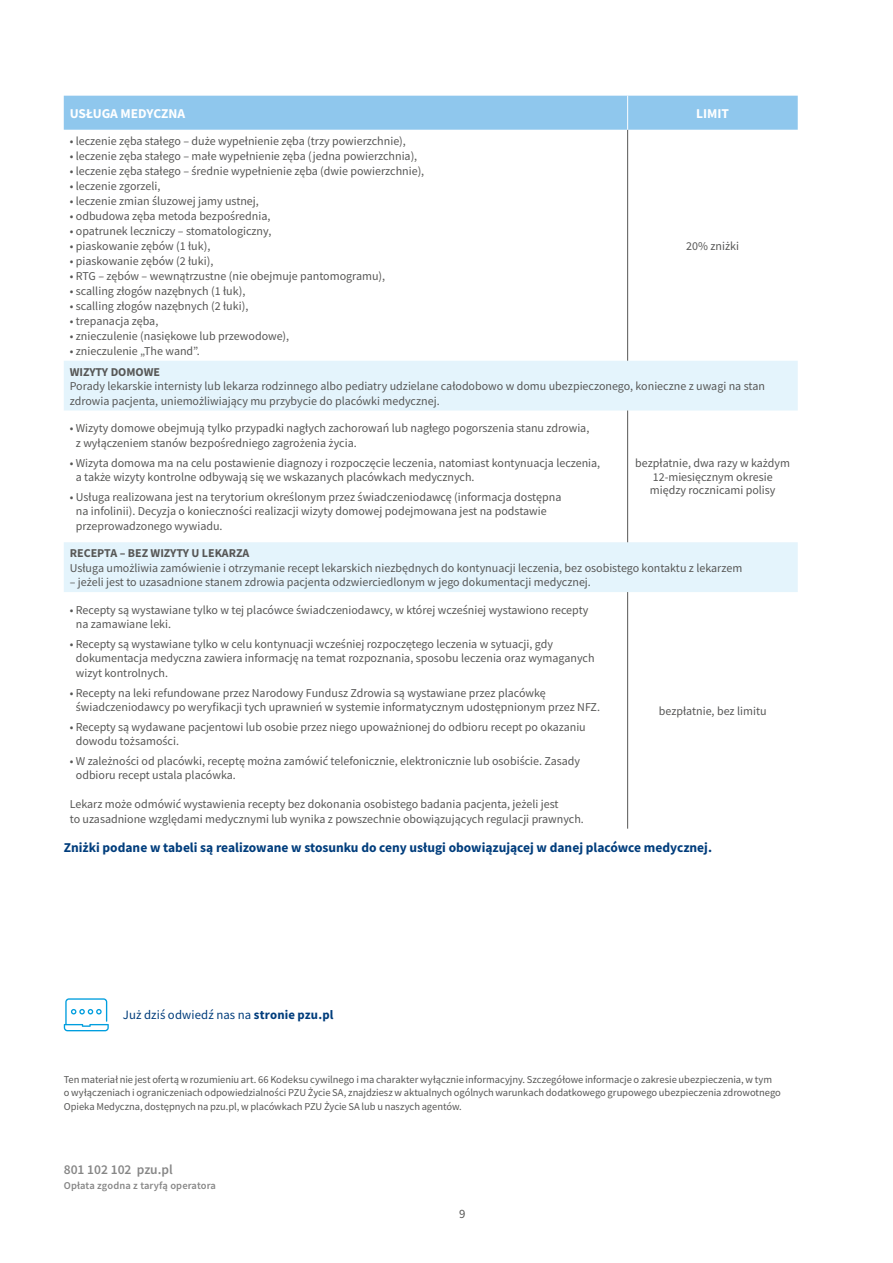
<style>
.page{position:relative;width:893px;height:1263px;background:#fff}
.page>*{position:absolute;margin:0;border:0;box-sizing:border-box;transform-origin:0 0}
.t1{font:700 13.5px "Source Sans Pro";color:#003d7c}
.t2{font:700 13.5px "Source Sans Pro";color:#fff}
.t3{font:600 13.5px "Source Sans Pro";color:#878787}
.t4{font:12.75px "Source Sans Pro";letter-spacing:.01em;color:#003d7c}
.t5{font:12.75px "Source Sans Pro";color:#575756}
.t6{font:12px/14.4px "Source Sans Pro";color:#575756}
.t7{font:700 12px "Source Sans Pro";color:#575756}
.t8{font:10.5px/13.5px "Source Sans Pro";letter-spacing:-.005em;color:#575756}
.t9{font:600 10.5px "Source Sans Pro";letter-spacing:.015em;color:#878787}
.s1{font-weight:700}
</style>
<div class="page">
<svg style="left:64px;top:998px;width:45px;height:33px"></svg>
<div style="left:64px;top:96px;width:734px;height:34px;background:#8fc7ed"></div>
<svg style="left:64px;top:361px;width:734px;height:231px"></svg>
<hr style="left:627px;top:130px;width:1px;height:231px;background:#575756">
<hr style="left:627px;top:410px;width:1px;height:132px;background:#575756">
<hr style="left:627px;top:592px;width:1px;height:237px;background:#575756">
<hr style="left:627px;top:96px;width:1px;height:34px;background:#fff">
<p class="t2" style="left:70px;top:104px;width:117px">USŁUGA MEDYCZNA</p>
<p class="t2" style="left:696px;top:104px;width:34px">LIMIT</p>
<p class="t6" style="left:70px;top:133px;width:338px">• leczenie zęba stałego – duże wypełnienie zęba (trzy powierzchnie),</p>
<p class="t6" style="left:70px;top:148px;width:349px">• leczenie zęba stałego – małe wypełnienie zęba (jedna powierzchnia),</p>
<p class="t6" style="left:70px;top:163px;width:356px">• leczenie zęba stałego – średnie wypełnienie zęba (dwie powierzchnie),</p>
<p class="t6" style="left:70px;top:178px;width:92px">• leczenie zgorzeli,</p>
<p class="t6" style="left:70px;top:193px;width:191px">• leczenie zmian śluzowej jamy ustnej,</p>
<p class="t6" style="left:70px;top:208px;width:202px">• odbudowa zęba metoda bezpośrednia,</p>
<p class="t6" style="left:70px;top:223px;width:203px">• opatrunek leczniczy – stomatologiczny,</p>
<p class="t6" style="left:70px;top:238px;width:142px">• piaskowanie zębów (1 łuk),</p>
<p class="t6" style="left:70px;top:253px;width:145px">• piaskowanie zębów (2 łuki),</p>
<p class="t6" style="left:70px;top:268px;width:317px">• RTG – zębów – wewnątrzustne (nie obejmuje pantomogramu),</p>
<p class="t6" style="left:70px;top:283px;width:177px">• scalling złogów nazębnych (1 łuk),</p>
<p class="t6" style="left:70px;top:298px;width:180px">• scalling złogów nazębnych (2 łuki),</p>
<p class="t6" style="left:70px;top:313px;width:90px">• trepanacja zęba,</p>
<p class="t6" style="left:70px;top:328px;width:221px">• znieczulenie (nasiękowe lub przewodowe),</p>
<p class="t6" style="left:70px;top:343px;width:131px">• znieczulenie „The wand”.</p>
<p class="t6" style="left:686px;top:238px;width:54px">20% zniżki</p>
<p class="t7" style="left:70px;top:364px;width:92px">WIZYTY DOMOWE</p>
<p class="t6" style="left:70px;top:379px;width:697px">Porady lekarskie internisty lub lekarza rodzinnego albo pediatry udzielane całodobowo w domu ubezpieczonego, konieczne z uwagi na stan zdrowia pacjenta, uniemożliwiający mu przybycie do placówki medycznej.</p>
<p class="t6" style="left:76px;top:421px;width:515px;text-indent:-6px">• Wizyty domowe obejmują tylko przypadki nagłych zachorowań lub nagłego pogorszenia stanu zdrowia, z wyłączeniem stanów bezpośredniego zagrożenia życia.</p>
<p class="t6" style="left:76px;top:455px;width:526px;text-indent:-6px">• Wizyta domowa ma na celu postawienie diagnozy i rozpoczęcie leczenia, natomiast kontynuacja leczenia, a także wizyty kontrolne odbywają się we wskazanych placówkach medycznych.</p>
<p class="t6" style="left:76px;top:489px;width:487px;text-indent:-6px">• Usługa realizowana jest na terytorium określonym przez świadczeniodawcę (informacja dostępna na infolinii). Decyzja o konieczności realizacji wizyty domowej podejmowana jest na podstawie przeprowadzonego wywiadu.</p>
<p class="t6" style="left:635px;top:457px;width:156px;line-height:13.5px;text-align:center">bezpłatnie, dwa razy w każdym<br>12-miesięcznym okresie między rocznicami polisy</p>
<p class="t7" style="left:70px;top:545px;width:181px">RECEPTA – BEZ WIZYTY U LEKARZA</p>
<p class="t6" style="left:70px;top:560px;width:674px">Usługa umożliwia zamówienie i otrzymanie recept lekarskich niezbędnych do kontynuacji leczenia, bez osobistego kontaktu z lekarzem</p>
<p class="t6" style="left:70px;top:575px;width:523px">– jeżeli jest to uzasadnione stanem zdrowia pacjenta odzwierciedlonym w jego dokumentacji medycznej.</p>
<p class="t6" style="left:76px;top:603px;width:514px;text-indent:-6px">• Recepty są wystawiane tylko w tej placówce świadczeniodawcy, w której wcześniej wystawiono recepty na zamawiane leki.</p>
<p class="t6" style="left:76px;top:637px;width:520px;text-indent:-6px">• Recepty są wystawiane tylko w celu kontynuacji wcześniej rozpoczętego leczenia w sytuacji, gdy dokumentacja medyczna zawiera informację na temat rozpoznania, sposobu leczenia oraz wymaganych wizyt kontrolnych.</p>
<p class="t6" style="left:76px;top:685px;width:526px;text-indent:-6px">• Recepty na leki refundowane przez Narodowy Fundusz Zdrowia są wystawiane przez placówkę świadczeniodawcy po weryfikacji tych uprawnień w systemie informatycznym udostępnionym przez NFZ.</p>
<p class="t6" style="left:76px;top:720px;width:511px;text-indent:-6px">• Recepty są wydawane pacjentowi lub osobie przez niego upoważnionej do odbioru recept po okazaniu dowodu tożsamości.</p>
<p class="t6" style="left:76px;top:754px;width:506px;text-indent:-6px">• W zależności od placówki, receptę można zamówić telefonicznie, elektronicznie lub osobiście. Zasady odbioru recept ustala placówka.</p>
<p class="t6" style="left:70px;top:797px;width:516px">Lekarz może odmówić wystawienia recepty bez dokonania osobistego badania pacjenta, jeżeli jest<br>to uzasadnione względami medycznymi lub wynika z powszechnie obowiązujących regulacji prawnych.</p>
<p class="t6" style="left:659px;top:704px;width:109px">bezpłatnie, bez limitu</p>
<p class="t1" style="left:64px;top:838px;width:650px">Zniżki podane w tabeli są realizowane w stosunku do ceny usługi obowiązującej w danej placówce medycznej.</p>
<p class="t4" style="left:123px;top:1006px;width:212px">Już dziś odwiedź nas na <span class="s1">stronie pzu.pl</span></p>
<p class="t8" style="left:64px;top:1072px;width:719px">Ten materiał nie jest ofertą w rozumieniu art. 66 Kodeksu cywilnego i ma charakter wyłącznie informacyjny. Szczegółowe informacje o zakresie ubezpieczenia, w tym<br>o wyłączeniach i ograniczeniach odpowiedzialności PZU Życie SA, znajdziesz w aktualnych ogólnych warunkach dodatkowego grupowego ubezpieczenia zdrowotnego<br>Opieka Medyczna, dostępnych na pzu.pl, w placówkach PZU Życie SA lub u naszych agentów.</p>
<p class="t3" style="left:64px;top:1160px;width:110px">801 102 102 pzu.pl</p>
<p class="t9" style="left:64px;top:1178px;width:154px">Opłata zgodna z taryfą operatora</p>
<p class="t5" style="left:459px;top:1206px;width:8px">9</p>
</div>
